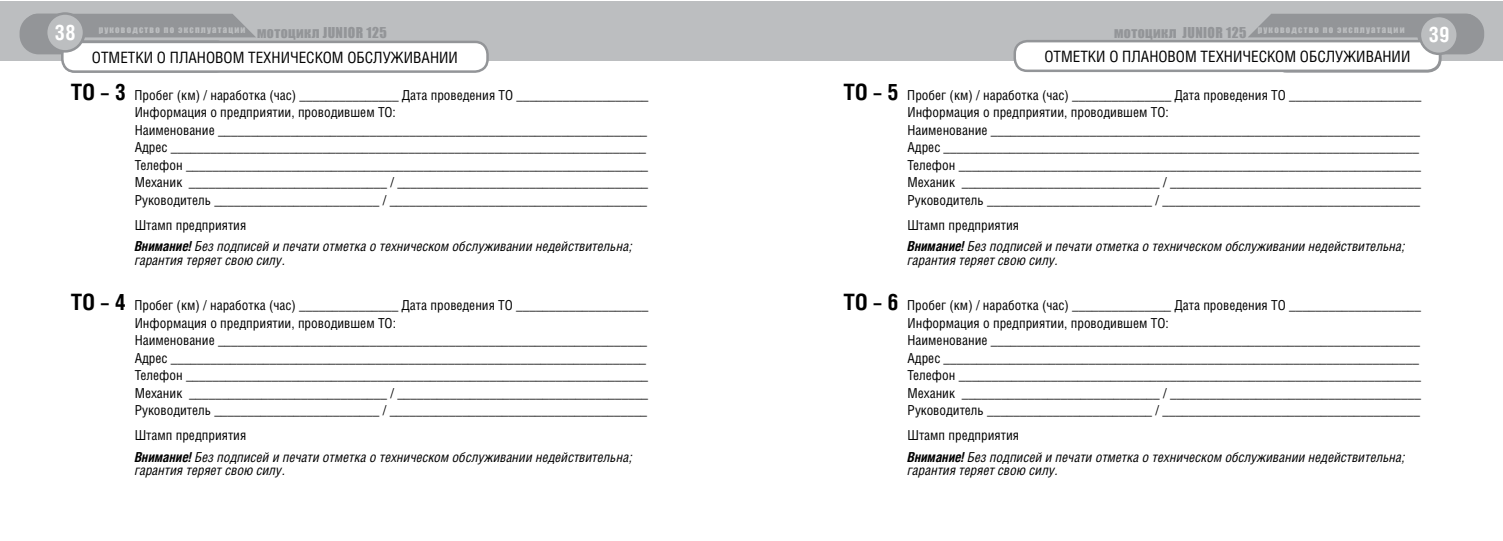
<style>
.page{position:relative;width:1503px;height:541px;background:#fff}
.page>*{position:absolute;margin:0;border:0;box-sizing:border-box;transform-origin:0 0}
.t1{font:700 21.25px "Helios Cond";color:#fff}
.t2{font:15.62px "Helios Cond";color:#000}
.t3{font:13.75px/17.5px "Helios Cond";color:#000}
.t4{font:italic 13.75px/21.2px "Helios Cond";color:#000}
.t5{font:13.75px "Impact";letter-spacing:.03em;color:#939598}
.t6{font:8.75px "Impact";letter-spacing:.14em;color:#bcbec0}
.s1{font-weight:700;font-size:22.5px}
.s2{font-style:normal}
.s3{font-weight:700}
</style>
<div class="page">
<div style="left:0;top:1px;width:751px;height:59px;background:#bcbec0"></div>
<svg style="left:20px;top:14px;width:236px;height:40px;background:#999b9e"></svg>
<div style="left:751px;top:1px;width:751px;height:59px;background:#bcbec0"></div>
<svg style="left:1248px;top:14px;width:236px;height:40px;background:#989a9d"></svg>
<div style="left:1273px;top:40px;width:168px;height:33px;border:2px solid #939598;border-radius:12px"></div>
<div style="left:61px;top:40px;width:169px;height:33px;border:2px solid #939598;border-radius:12px"></div>
<div style="left:46px;top:15px;width:38px;height:38px;background:#939598;border-radius:50%"></div>
<div style="left:45px;top:14px;width:40px;height:40px;border:2px solid #939598;border-radius:50%"></div>
<div style="left:1418px;top:15px;width:38px;height:38px;background:#939598;border-radius:50%"></div>
<div style="left:1417px;top:14px;width:40px;height:40px;border:2px solid #939598;border-radius:50%"></div>
<div style="left:62px;top:42px;width:425px;height:30px;background:#fff;border-radius:12px"></div>
<div style="left:61px;top:41px;width:428px;height:32px;border:2px solid #939598;border-radius:12px"></div>
<div style="left:1014px;top:41px;width:425px;height:30px;background:#fff;border-radius:12px"></div>
<div style="left:1013px;top:40px;width:428px;height:32px;border:2px solid #939598;border-radius:12px"></div>
<div style="left:1419px;top:16px;width:38px;height:38px;background:#bcbec0;border-radius:50%"></div>
<div style="left:1418px;top:15px;width:40px;height:40px;border:2px solid #939598;border-radius:50%"></div>
<div style="left:46px;top:13px;width:38px;height:38px;background:#bcbec0;border-radius:50%"></div>
<div style="left:45px;top:12px;width:40px;height:41px;border:2px solid #939598;border-radius:50%"></div>
<h1 class="t1" style="left:54px;top:20px;width:23px">38</h1>
<h1 class="t1" style="left:1428px;top:22px;width:23px">39</h1>
<p class="t5" style="left:257px;top:22px;width:131px">мотоцикл JUNIOR 125</p>
<p class="t5" style="left:1114px;top:22px;width:134px">мотоцикл JUNIOR 125</p>
<p class="t6" style="left:99px;top:23px;width:148px">руководство по эксплуатации</p>
<p class="t6" style="left:1257px;top:23px;width:148px">руководство по эксплуатации</p>
<p class="t2" style="left:98px;top:49px;width:98px">ПРЕДИСЛОВИЕ</p>
<p class="t2" style="left:1310px;top:49px;width:98px">ПРЕДИСЛОВИЕ</p>
<h1 class="t1" style="left:54px;top:23px;width:23px">38</h1>
<p class="t2" style="left:92px;top:48px;width:367px">Отметки о плановом техническом обслуживании</p>
<p class="t2" style="left:1044px;top:47px;width:367px">Отметки о плановом техническом обслуживании</p>
<p class="t3" style="left:135px;top:86px;width:515px;text-indent:-64px"><span class="s1">ТО – 3</span> Пробег (км) / наработка (час) _______________ Дата проведения ТО ____________________ Информация о предприятии, проводившем ТО:<br>Наименование _________________________________________________________________ Адрес ________________________________________________________________________ Телефон ______________________________________________________________________ Механик ______________________________ / ______________________________________ Руководитель _________________________ / _______________________________________</p>
<p class="t4" style="left:135px;top:214px;width:499px"><span class="s2">Штамп предприятия<br></span><span class="s3">Внимание!</span> Без подписей и печати отметка о техническом обслуживании недействительна;</p>
<p class="t4" style="left:135px;top:249px;width:152px">гарантия теряет свою силу.</p>
<p class="t3" style="left:135px;top:296px;width:515px;text-indent:-64px"><span class="s1">ТО – 4</span> Пробег (км) / наработка (час) _______________ Дата проведения ТО ____________________ Информация о предприятии, проводившем ТО:<br>Наименование _________________________________________________________________ Адрес ________________________________________________________________________ Телефон ______________________________________________________________________ Механик ______________________________ / ______________________________________ Руководитель _________________________ / _______________________________________</p>
<p class="t4" style="left:135px;top:424px;width:499px"><span class="s2">Штамп предприятия<br></span><span class="s3">Внимание!</span> Без подписей и печати отметка о техническом обслуживании недействительна;</p>
<p class="t4" style="left:135px;top:459px;width:152px">гарантия теряет свою силу.</p>
<p class="t3" style="left:907px;top:86px;width:515px;text-indent:-64px"><span class="s1">ТО – 5</span> Пробег (км) / наработка (час) _______________ Дата проведения ТО ____________________ Информация о предприятии, проводившем ТО:<br>Наименование _________________________________________________________________ Адрес ________________________________________________________________________ Телефон ______________________________________________________________________ Механик ______________________________ / ______________________________________ Руководитель _________________________ / _______________________________________</p>
<p class="t4" style="left:907px;top:214px;width:499px"><span class="s2">Штамп предприятия<br></span><span class="s3">Внимание!</span> Без подписей и печати отметка о техническом обслуживании недействительна;</p>
<p class="t4" style="left:907px;top:249px;width:152px">гарантия теряет свою силу.</p>
<p class="t3" style="left:907px;top:296px;width:515px;text-indent:-64px"><span class="s1">ТО – 6</span> Пробег (км) / наработка (час) _______________ Дата проведения ТО ____________________ Информация о предприятии, проводившем ТО:<br>Наименование _________________________________________________________________ Адрес ________________________________________________________________________ Телефон ______________________________________________________________________ Механик ______________________________ / ______________________________________ Руководитель _________________________ / _______________________________________</p>
<p class="t4" style="left:907px;top:424px;width:499px"><span class="s2">Штамп предприятия<br></span><span class="s3">Внимание!</span> Без подписей и печати отметка о техническом обслуживании недействительна;</p>
<p class="t4" style="left:907px;top:459px;width:152px">гарантия теряет свою силу.</p>
</div>
